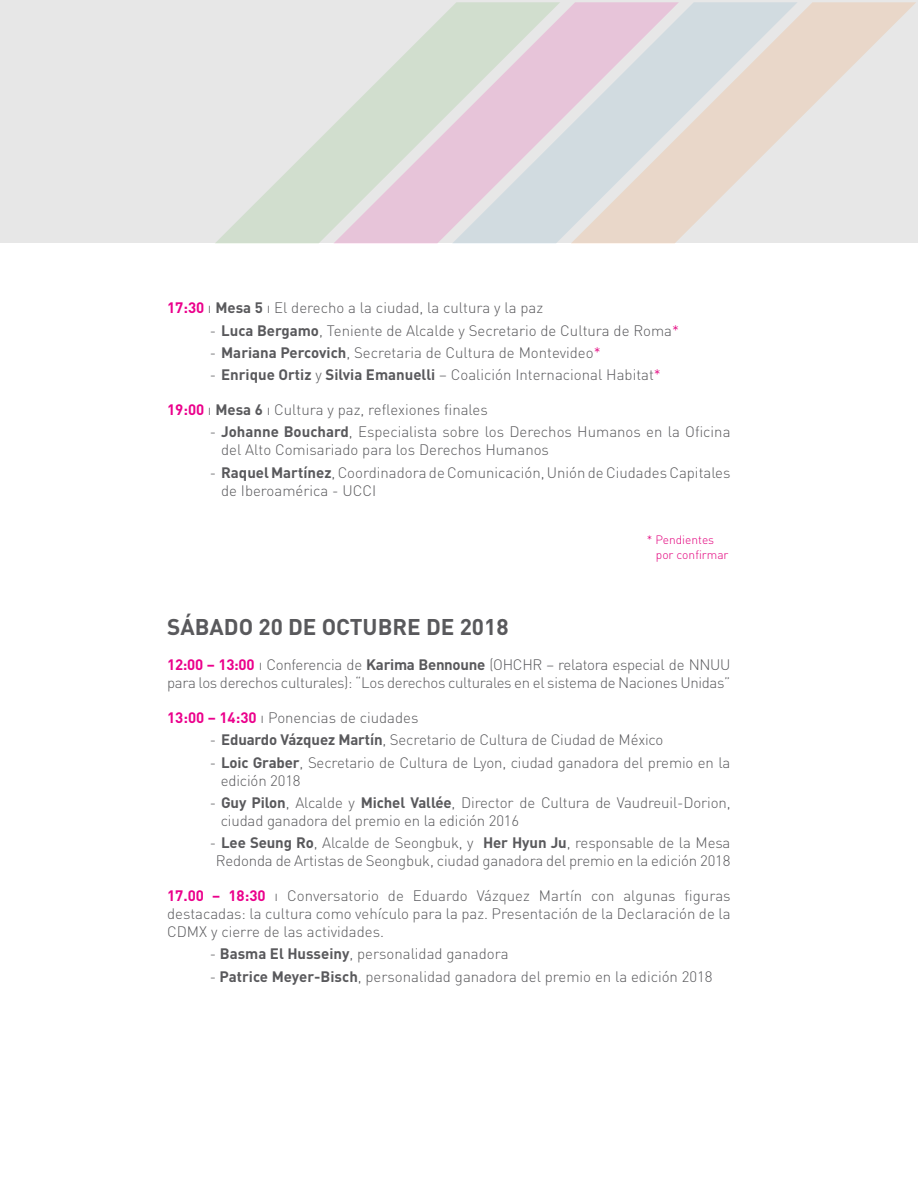
<style>
.page{position:relative;width:918px;height:1188px;background:#fff}
.page>*{position:absolute;margin:0;border:0;box-sizing:border-box;transform-origin:0 0}
.t1{font:700 22.5px "DIN Pro";color:#59595c}
.t2{font:300 15px/18px "DIN Pro";letter-spacing:-.01em;color:#59595c}
.t3{font:300 12px/14.4px "DIN Pro";color:#e3007d}
.s1{font-weight:700;color:#eb008c}
.s2{font-weight:700}
.s3{color:#e3007d}
</style>
<div class="page">
<div style="left:0;top:0;width:918px;height:243px;background:#e7e7e7"></div>
<svg style="left:215px;top:126px;width:118px;height:118px"></svg>
<svg style="left:333px;top:7px;width:119px;height:237px"></svg>
<svg style="left:452px;top:2px;width:119px;height:242px;background:#ddd3da"></svg>
<svg style="left:571px;top:2px;width:345px;height:242px"></svg>
<p class="t2" style="left:167px;top:298px;width:378px"><span class="s1">17:30</span> ı <span class="s2">Mesa 5</span> ı El derecho a la ciudad, la cultura y la paz</p>
<p class="t2" style="left:210px;top:321px;width:471px">- <span class="s2">Luca Bergamo</span>, Teniente de Alcalde y Secretario de Cultura de Roma<span class="s3">*</span></p>
<p class="t2" style="left:210px;top:343px;width:393px">- <span class="s2">Mariana Percovich</span>, Secretaria de Cultura de Montevideo<span class="s3">*</span></p>
<p class="t2" style="left:210px;top:365px;width:453px">- <span class="s2">Enrique Ortiz</span> y <span class="s2">Silvia Emanuelli</span> – Coalición Internacional Habitat<span class="s3">*</span></p>
<p class="t2" style="left:167px;top:400px;width:322px"><span class="s1">19:00</span> ı <span class="s2">Mesa 6</span> ı Cultura y paz, reflexiones finales</p>
<p class="t2" style="left:221px;top:422px;width:511px;text-indent:-11px">- <span class="s2">Johanne Bouchard</span>, Especialista sobre los Derechos Humanos en la Oficina del Alto Comisariado para los Derechos Humanos</p>
<p class="t2" style="left:221px;top:463px;width:511px;text-indent:-11px">- <span class="s2">Raquel Martínez</span>, Coordinadora de Comunicación, Unión de Ciudades Capitales de Iberoamérica - UCCI</p>
<p class="t3" style="left:656px;top:532px;width:74px;text-indent:-9px">* Pendientes por confirmar</p>
<h1 class="t1" style="left:167px;top:612px;width:343px">SÁBADO 20 DE OCTUBRE DE 2018</h1>
<p class="t2" style="left:167px;top:655px;width:565px"><span class="s1">12:00 – 13:00</span> ı Conferencia de <span class="s2">Karima Bennoune</span> (OHCHR – relatora especial de NNUU para los derechos culturales): “Los derechos culturales en el sistema de Naciones Unidas”</p>
<p class="t2" style="left:167px;top:708px;width:253px"><span class="s1">13:00 – 14:30</span> ı Ponencias de ciudades</p>
<p class="t2" style="left:210px;top:730px;width:455px">- <span class="s2">Eduardo Vázquez Martín</span>, Secretario de Cultura de Ciudad de México</p>
<p class="t2" style="left:221px;top:753px;width:511px;text-indent:-11px">- <span class="s2">Loic Graber</span>, Secretario de Cultura de Lyon, ciudad ganadora del premio en la edición 2018</p>
<p class="t2" style="left:221px;top:793px;width:511px;text-indent:-11px">- <span class="s2">Guy Pilon</span>, Alcalde y <span class="s2">Michel Vallée</span>, Director de Cultura de Vaudreuil-Dorion, ciudad ganadora del premio en la edición 2016</p>
<p class="t2" style="left:210px;top:833px;width:522px;text-align:center">- <span class="s2">Lee Seung Ro</span>, Alcalde de Seongbuk, y <span class="s2">Her Hyun Ju</span>, responsable de la Mesa<br>Redonda de Artistas de Seongbuk, ciudad ganadora del premio en la edición 2018</p>
<p class="t2" style="left:167px;top:886px;width:565px;text-align:justify"><span class="s1">17.00 – 18:30</span> ı Conversatorio de Eduardo Vázquez Martín con algunas figuras destacadas: la cultura como vehículo para la paz. Presentación de la Declaración de la CDMX y cierre de las actividades.</p>
<p class="t2" style="left:210px;top:944px;width:300px">- <span class="s2">Basma El Husseiny</span>, personalidad ganadora</p>
<p class="t2" style="left:210px;top:967px;width:505px">- <span class="s2">Patrice Meyer-Bisch</span>, personalidad ganadora del premio en la edición 2018</p>
</div>
